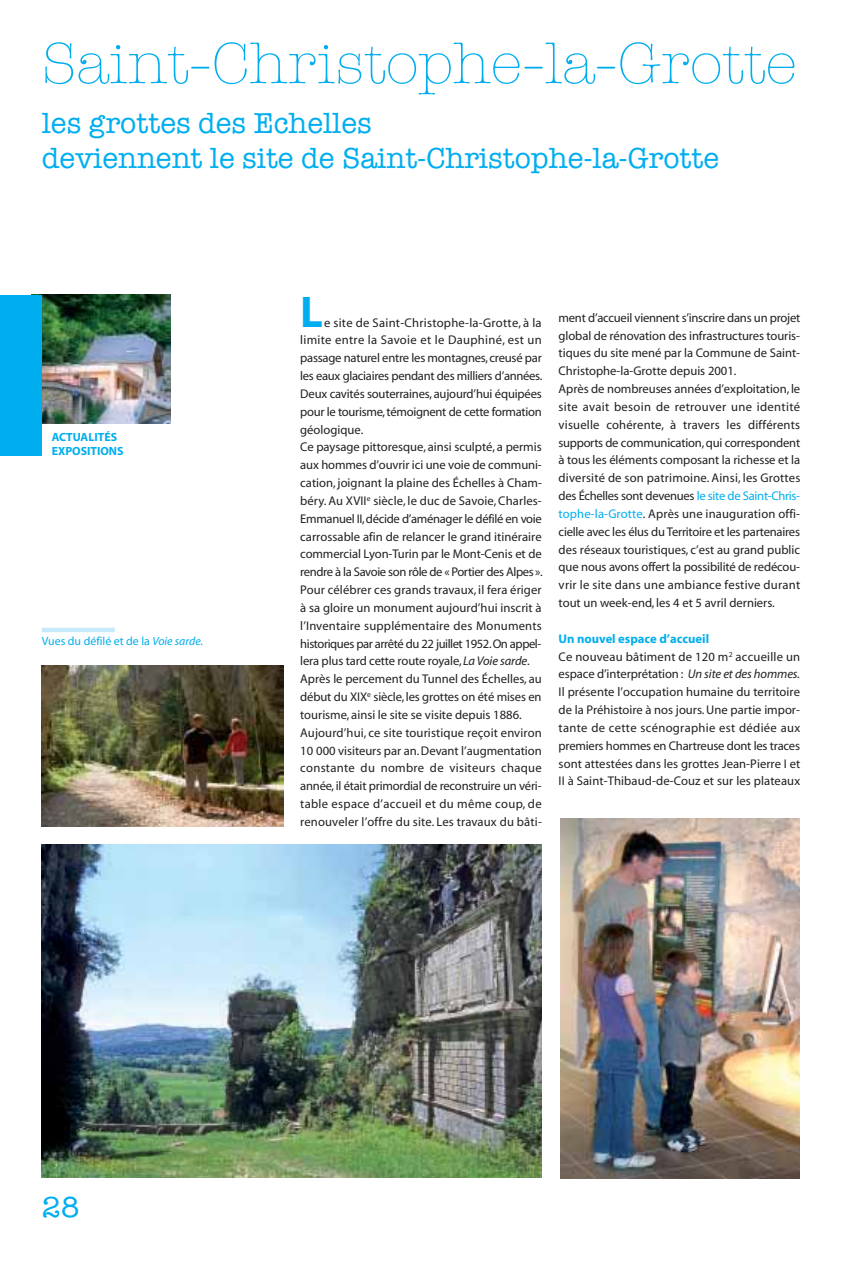
<style>
.page{position:relative;width:842px;height:1261px;background:#fff}
.page>*{position:absolute;margin:0;border:0;box-sizing:border-box;transform-origin:0 0}
.t1{font:300 59.4px "American Typewriter";color:#00aeef}
.t2{font:700 44.55px "Myriad";color:#00aeef}
.t3{font:29.7px/35.7px "American Typewriter";color:#00aeef}
.t4{font:12.6px/17.9px "Myriad";color:#231f20}
.t5{font:11.85px "Myriad";color:#00aeef}
.t6{font:700 11.85px/14.2px "Myriad";color:#00aeef}
.s1{font-style:italic}
.s2{color:#00aeef}
.s3{font-weight:700;color:#00aeef}
</style>
<div class="page">
<img style="left:42px;top:295px;width:128px;height:128px">
<div style="left:0;top:295px;width:42px;height:160px;background:#00aeef"></div>
<img style="left:42px;top:844px;width:499px;height:333px">
<img style="left:560px;top:818px;width:239px;height:360px">
<img style="left:42px;top:665px;width:241px;height:161px">
<div style="left:42px;top:627px;width:73px;height:5px;background:#c7eafb"></div>
<h1 class="t1" style="left:42px;top:42px;width:756px">Saint-Christophe-la-Grotte</h1>
<h3 class="t3" style="left:42px;top:107px;width:678px">les grottes des Echelles<br>deviennent le site de Saint-Christophe-la-Grotte</h3>
<p class="t6" style="left:52px;top:430px;width:73px">ACTUALITÉS<br>EXPOSITIONS</p>
<p class="t5" style="left:42px;top:636px;width:163px">Vues du défilé et de la <span class="s1">Voie sarde.</span></p>
<h2 class="t2" style="left:300px;top:295px;width:24px">L</h2>
<p class="t4" style="left:300px;top:314px;width:244px;text-indent:24px">e site de Saint-Christophe-la-Grotte, à la limite entre la Savoie et le Dauphiné, est un passage naturel entre les montagnes, creusé par les eaux glaciaires pendant des milliers d’années.<br>Deux cavités souterraines, aujourd’hui équipées pour le tourisme, témoignent de cette formation géologique.<br>Ce paysage pittoresque, ainsi sculpté, a permis aux hommes d’ouvrir ici une voie de communi&shy;cation, joignant la plaine des Échelles à Cham&shy;béry. Au XVII<sup>e</sup> siècle, le duc de Savoie, Charles-Emmanuel II, décide d’aménager le défilé en voie carrossable afin de relancer le grand itinéraire commercial Lyon-Turin par le Mont-Cenis et de rendre à la Savoie son rôle de « Portier des Alpes ».<br>Pour célébrer ces grands travaux, il fera ériger à sa gloire un monument aujourd’hui inscrit à l’Inventaire supplémentaire des Monuments historiques par arrêté du 22 juillet 1952. On appel&shy;lera plus tard cette route royale, <span class="s1">La Voie sarde</span>.<br>Après le percement du Tunnel des Échelles, au début du XIX<sup>e</sup> siècle, les grottes on été mises en tourisme, ainsi le site se visite depuis 1886.<br>Aujourd’hui, ce site touristique reçoit environ 10 000 visiteurs par an. Devant l’augmentation constante du nombre de visiteurs chaque année, il était primordial de reconstruire un véri&shy;table espace d’accueil et du même coup, de renouveler l’offre du site. Les travaux du bâti-</p>
<p class="t4" style="left:558px;top:309px;width:243px">ment d’accueil viennent s’inscrire dans un projet global de rénovation des infrastructures touris&shy;tiques du site mené par la Commune de Saint-Christophe-la-Grotte depuis 2001.<br>Après de nombreuses années d’exploitation, le site avait besoin de retrouver une identité visuelle cohérente, à travers les différents supports de communication, qui correspondent à tous les éléments composant la richesse et la diversité de son patrimoine. Ainsi, les Grottes des Échelles sont devenues <span class="s2">le site de Saint-Chris&shy;tophe-la-Grotte</span>. Après une inauguration offi&shy;cielle avec les élus du Territoire et les partenaires des réseaux touristiques, c’est au grand public que nous avons offert la possibilité de redécou&shy;vrir le site dans une ambiance festive durant tout un week-end, les 4 et 5 avril derniers.</p>
<p class="t4" style="left:558px;top:630px;width:243px"><span class="s3">Un nouvel espace d’accueil<br></span>Ce nouveau bâtiment de 120 m<sup>2</sup> accueille un espace d’interprétation : <span class="s1">Un site et des hommes.<br></span>Il présente l’occupation humaine du territoire de la Préhistoire à nos jours. Une partie impor&shy;tante de cette scénographie est dédiée aux premiers hommes en Chartreuse dont les traces sont attestées dans les grottes Jean-Pierre I et II à Saint-Thibaud-de-Couz et sur les plateaux</p>
<h3 class="t3" style="left:42px;top:1191px;width:39px">28</h3>
</div>
